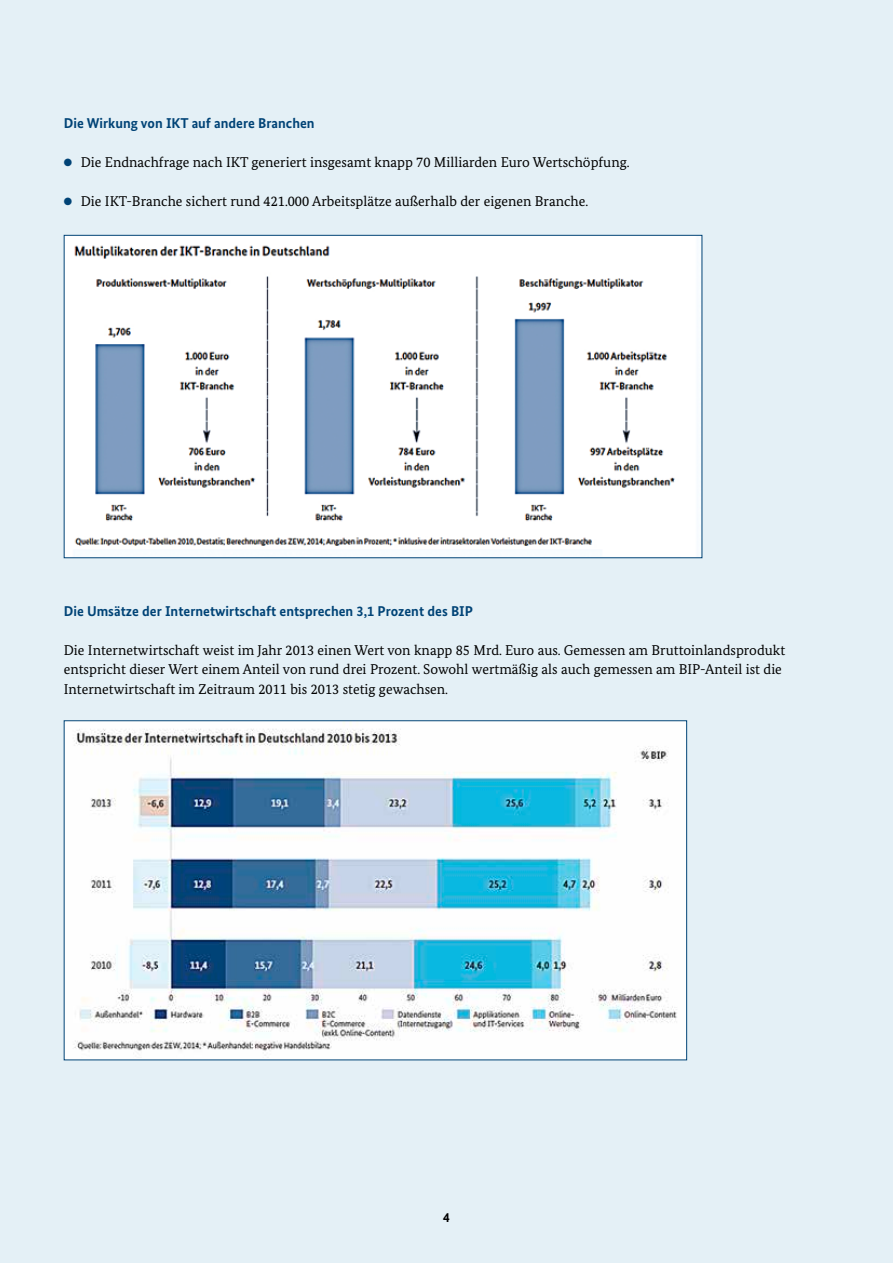
<style>
.page{position:relative;width:893px;height:1263px;background:#e4f0f6}
.page>*{position:absolute;margin:0;border:0;box-sizing:border-box;transform-origin:0 0}
.t1{font:14.25px/19.5px "Bundes Serif";color:#000}
.t2{font:700 14.25px "Bundes Sans";color:#004376}
.t3{font:700 13.5px "Bundes Sans";color:#000}
.s1{color:#004376}
</style>
<div class="page">
<img style="left:66px;top:237px;width:634px;height:319px">
<img style="left:66px;top:722px;width:619px;height:336px">
<h3 class="t2" style="left:64px;top:114px;width:252px">Die Wirkung von IKT auf andere Branchen</h3>
<p class="t1" style="left:64px;top:152px;width:567px"><span class="s1">●</span> Die Endnachfrage nach IKT generiert insgesamt knapp 70 Milliarden Euro Wertschöpfung.</p>
<p class="t1" style="left:64px;top:191px;width:526px"><span class="s1">●</span> Die IKT-Branche sichert rund 421.000 Arbeitsplätze außerhalb der eigenen Branche.</p>
<h3 class="t2" style="left:64px;top:602px;width:411px">Die Umsätze der Internetwirtschaft entsprechen 3,1 Prozent des BIP</h3>
<p class="t1" style="left:64px;top:640px;width:723px">Die Internetwirtschaft weist im Jahr 2013 einen Wert von knapp 85 Mrd. Euro aus. Gemessen am Bruttoinlandsprodukt entspricht dieser Wert einem Anteil von rund drei Prozent. Sowohl wertmäßig als auch gemessen am BIP-Anteil ist die<br>Internetwirtschaft im Zeitraum 2011 bis 2013 stetig gewachsen.</p>
<p class="t3" style="left:443px;top:1209px;width:8px">4</p>
</div>
